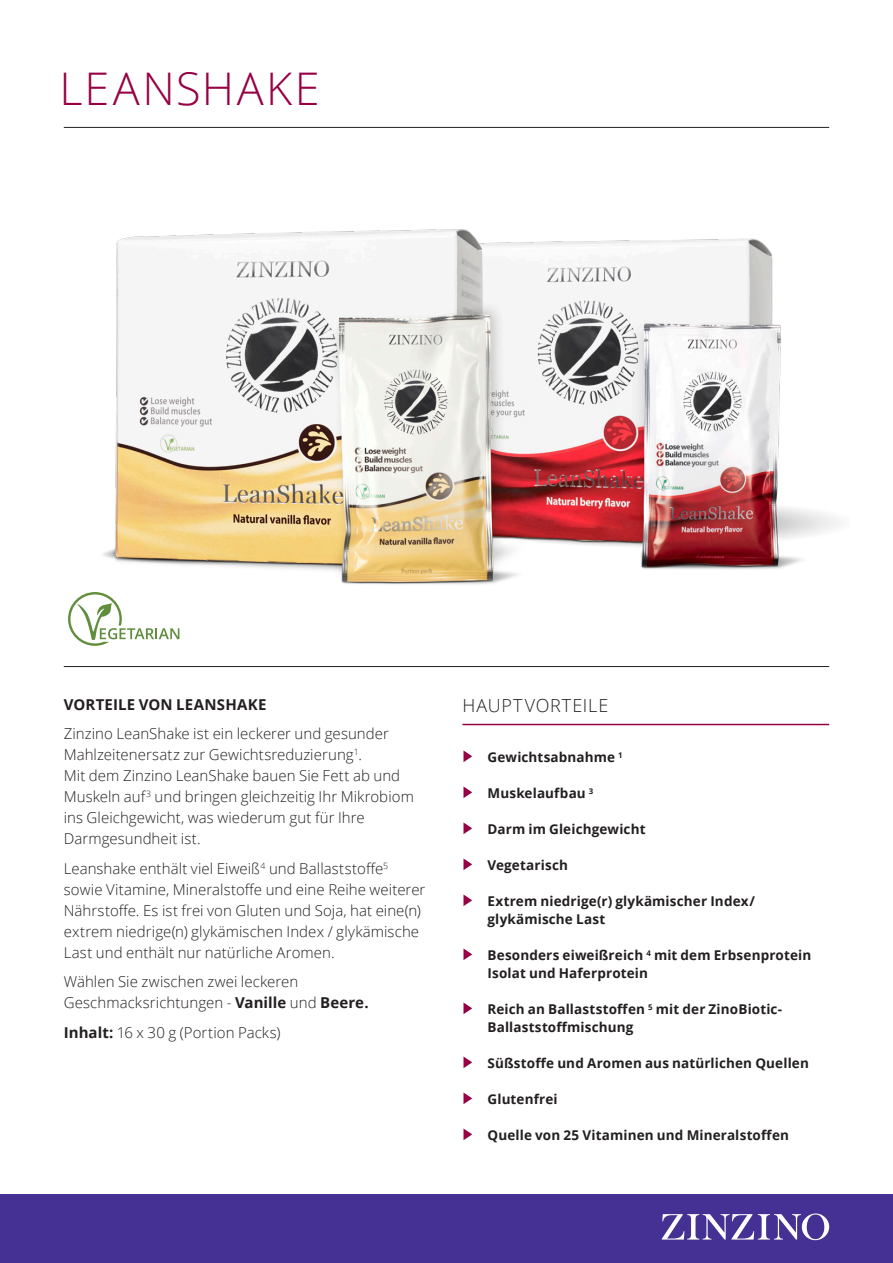
<style>
.page{position:relative;width:893px;height:1263px;background:#fff}
.page>*{position:absolute;margin:0;border:0;box-sizing:border-box;transform-origin:0 0}
.t1{font:300 45px "Open Sans";letter-spacing:.055em;color:#970044}
.t2{font:300 18px "Open Sans";letter-spacing:.05em;color:#231f20}
.Brödtext_ingress_Lig{font:300 15px/21px "Open Sans";letter-spacing:.005em;color:#231f20}
.t3{font:700 15px "Open Sans";letter-spacing:.015em;color:#231f20}
.Brödtext_Key_Benefit{font:700 13.5px/18px "Open Sans";letter-spacing:.01em;color:#231f20}
.s1{font-weight:700}
</style>
<div class="page">
<div style="left:0;top:1194px;width:893px;height:69px;background:#443193"></div>
<svg style="left:662px;top:1213px;width:167px;height:27px"></svg>
<hr style="left:64px;top:666px;width:765px;height:1px;background:#231f20">
<img style="left:103px;top:229px;width:737px;height:355px">
<hr style="left:64px;top:127px;width:765px;height:1px;background:#231f20">
<svg style="left:463px;top:750px;width:9px;height:12px"></svg>
<svg style="left:463px;top:786px;width:9px;height:12px"></svg>
<svg style="left:463px;top:822px;width:9px;height:12px"></svg>
<svg style="left:463px;top:858px;width:9px;height:12px"></svg>
<svg style="left:463px;top:894px;width:9px;height:12px"></svg>
<svg style="left:463px;top:948px;width:9px;height:12px"></svg>
<svg style="left:463px;top:1002px;width:9px;height:12px"></svg>
<svg style="left:463px;top:1056px;width:9px;height:12px"></svg>
<svg style="left:463px;top:1092px;width:9px;height:12px"></svg>
<svg style="left:463px;top:1128px;width:9px;height:12px"></svg>
<hr style="left:462px;top:724px;width:367px;height:1px;background:#970044">
<svg style="left:68px;top:592px;width:111px;height:54px"></svg>
<p class="t1" style="left:60px;top:57px;width:262px">LEANSHAKE</p>
<p class="t3" style="left:64px;top:693px;width:204px">VORTEILE VON LEANSHAKE</p>
<p class="Brödtext_ingress_Lig" style="left:64px;top:723px;width:352px">Zinzino LeanShake ist ein leckerer und gesunder Mahlzeitenersatz zur Gewichtsreduzierung<sup>1</sup>.<br>Mit dem Zinzino LeanShake bauen Sie Fett ab und Muskeln auf<sup>3</sup> und bringen gleichzeitig Ihr Mikrobiom ins Gleichgewicht, was wiederum gut für Ihre Darmgesundheit ist.</p>
<p class="Brödtext_ingress_Lig" style="left:64px;top:857px;width:363px">Leanshake enthält viel Eiweiß<sup>4</sup> und Ballaststoffe<sup>5 </sup>sowie Vitamine, Mineralstoffe und eine Reihe weiterer Nährstoffe. Es ist frei von Gluten und Soja, hat eine(n) extrem niedrige(n) glykämischen Index / glykämische Last und enthält nur natürliche Aromen.</p>
<p class="Brödtext_ingress_Lig" style="left:64px;top:971px;width:306px">Wählen Sie zwischen zwei leckeren<br>Geschmacksrichtungen - <span class="s1">Vanille</span> und <span class="s1">Beere.</span></p>
<p class="Brödtext_ingress_Lig" style="left:64px;top:1021px;width:218px"><span class="s1">Inhalt:</span> 16 x 30 g (Portion Packs)</p>
<p class="t2" style="left:462px;top:693px;width:147px">HAUPTVORTEILE</p>
<p class="Brödtext_Key_Benefit" style="left:487px;top:748px;width:137px">Gewichtsabnahme <sup>1</sup></p>
<p class="Brödtext_Key_Benefit" style="left:487px;top:784px;width:107px">Muskelaufbau <sup>3</sup></p>
<p class="Brödtext_Key_Benefit" style="left:487px;top:820px;width:159px">Darm im Gleichgewicht</p>
<p class="Brödtext_Key_Benefit" style="left:487px;top:856px;width:82px">Vegetarisch</p>
<p class="Brödtext_Key_Benefit" style="left:487px;top:892px;width:269px">Extrem niedrige(r) glykämischer Index/ glykämische Last</p>
<p class="Brödtext_Key_Benefit" style="left:487px;top:946px;width:325px">Besonders eiweißreich <sup>4</sup> mit dem Erbsenprotein<br>Isolat und Haferprotein</p>
<p class="Brödtext_Key_Benefit" style="left:487px;top:1000px;width:296px">Reich an Ballaststoffen <sup>5</sup> mit der ZinoBiotic-<br>Ballaststoffmischung</p>
<p class="Brödtext_Key_Benefit" style="left:487px;top:1054px;width:323px">Süßstoffe und Aromen aus natürlichen Quellen</p>
<p class="Brödtext_Key_Benefit" style="left:487px;top:1090px;width:72px">Glutenfrei</p>
<p class="Brödtext_Key_Benefit" style="left:487px;top:1126px;width:303px">Quelle von 25 Vitaminen und Mineralstoffen</p>
</div>
